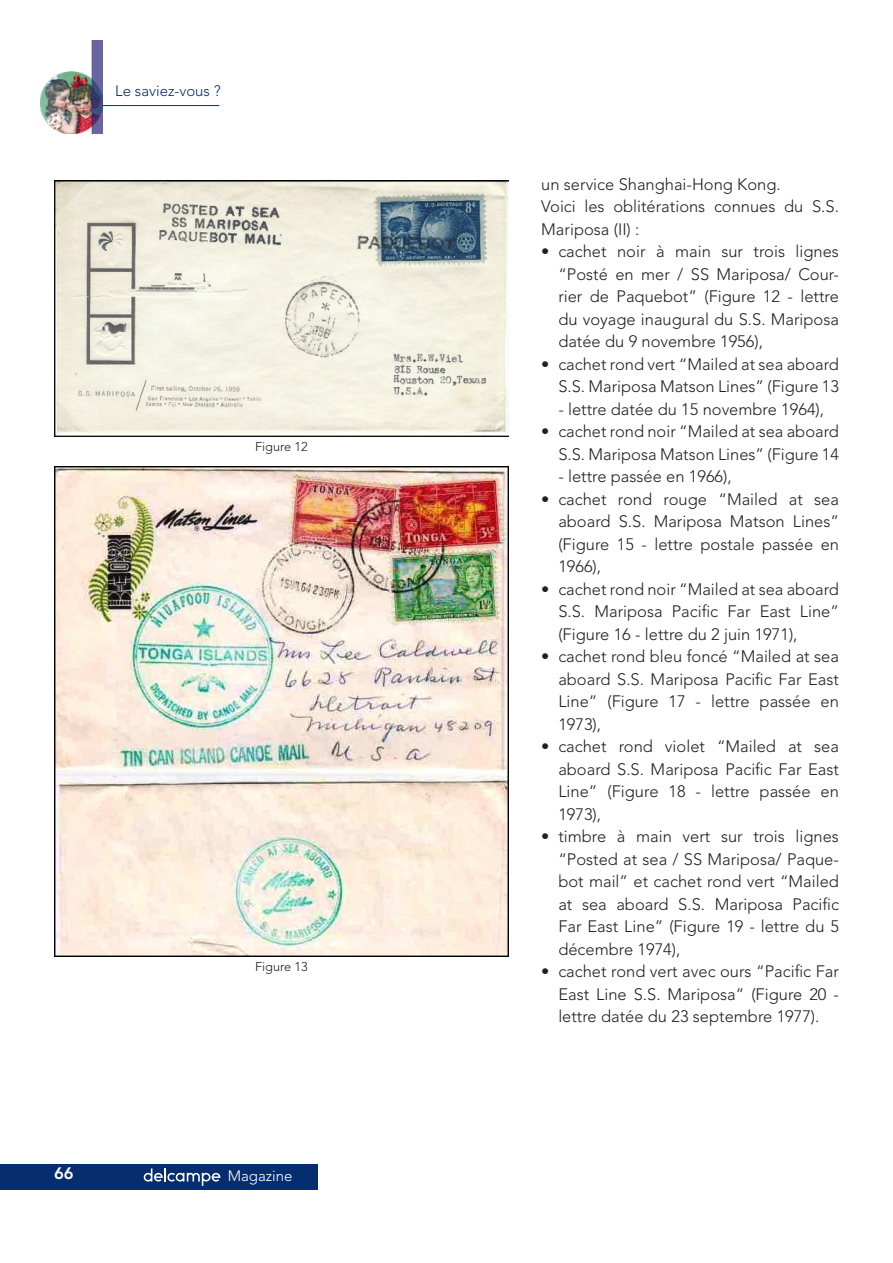
<style>
.page{position:relative;width:893px;height:1263px;background:#fff}
.page>*{position:absolute;margin:0;border:0;box-sizing:border-box;transform-origin:0 0}
.Texte-sans_debordeme{font:300 16.5px/22.5px "Avenir";color:#231f20;text-align:justify}
.t1{font:800 16.5px "Avenir";color:#fff}
.t2{font:300 15px "Avenir";color:#052d6f}
.t3{font:300 15px "Avenir";color:#fff}
.Légende_Drt{font:300 12.75px "Avenir";color:#231f20}
</style>
<div class="page">
<div style="left:0;top:1164px;width:318px;height:25px;background:#052d6f"></div>
<svg style="left:144px;top:1168px;width:76px;height:18px"></svg>
<img style="left:40px;top:40px;width:62px;height:93px">
<hr style="left:102px;top:105px;width:117px;height:1px;background:#052d6f">
<img style="left:54px;top:181px;width:455px;height:255px">
<img style="left:54px;top:466px;width:455px;height:490px">
<p class="t2" style="left:115px;top:82px;width:107px">Le saviez-vous ?</p>
<p class="Légende_Drt" style="left:255px;top:439px;width:54px">Figure 12</p>
<p class="Légende_Drt" style="left:255px;top:959px;width:54px">Figure 13</p>
<p class="t1" style="left:54px;top:1164px;width:21px">66</p>
<p class="t3" style="left:228px;top:1167px;width:66px">Magazine</p>
<p class="Texte-sans_debordeme" style="left:541px;top:173px;width:241px">un service Shanghai-Hong Kong.</p>
<p class="Texte-sans_debordeme" style="left:541px;top:195px;width:299px">Voici les oblitérations connues du S.S.<br>Mariposa (II) :</p>
<p class="Texte-sans_debordeme" style="left:558px;top:240px;width:282px;text-indent:-17px">• cachet noir à main sur trois lignes “Posté en mer / SS Mariposa/ Cour&shy;rier de Paquebot” (Figure 12 - lettre du voyage inaugural du S.S. Mariposa datée du 9 novembre 1956),</p>
<p class="Texte-sans_debordeme" style="left:541px;top:353px;width:299px;text-align:right">• cachet rond vert “Mailed at sea aboard<br>S.S. Mariposa Matson Lines” (Figure 13</p>
<p class="Texte-sans_debordeme" style="left:558px;top:398px;width:267px">- lettre datée du 15 novembre 1964),</p>
<p class="Texte-sans_debordeme" style="left:541px;top:420px;width:299px;text-align:right">• cachet rond noir “Mailed at sea aboard<br>S.S. Mariposa Matson Lines” (Figure 14</p>
<p class="Texte-sans_debordeme" style="left:558px;top:465px;width:175px">- lettre passée en 1966),</p>
<p class="Texte-sans_debordeme" style="left:558px;top:488px;width:282px;text-indent:-17px">• cachet rond rouge “Mailed at sea aboard S.S. Mariposa Matson Lines” (Figure 15 - lettre postale passée en 1966),</p>
<p class="Texte-sans_debordeme" style="left:558px;top:578px;width:282px;text-indent:-17px">• cachet rond noir “Mailed at sea aboard S.S. Mariposa Pacific Far East Line” (Figure 16 - lettre du 2 juin 1971),</p>
<p class="Texte-sans_debordeme" style="left:558px;top:645px;width:282px;text-indent:-17px">• cachet rond bleu foncé “Mailed at sea aboard S.S. Mariposa Pacific Far East Line” (Figure 17 - lettre passée en 1973),</p>
<p class="Texte-sans_debordeme" style="left:558px;top:735px;width:282px;text-indent:-17px">• cachet rond violet “Mailed at sea aboard S.S. Mariposa Pacific Far East Line” (Figure 18 - lettre passée en 1973),</p>
<p class="Texte-sans_debordeme" style="left:558px;top:825px;width:282px;text-indent:-17px">• timbre à main vert sur trois lignes “Posted at sea / SS Mariposa/ Paque&shy;bot mail” et cachet rond vert “Mailed at sea aboard S.S. Mariposa Pacific Far East Line” (Figure 19 - lettre du 5 décembre 1974),</p>
<p class="Texte-sans_debordeme" style="left:558px;top:960px;width:282px;text-indent:-17px">• cachet rond vert avec ours “Pacific Far East Line S.S. Mariposa” (Figure 20 - lettre datée du 23 septembre 1977).</p>
</div>
